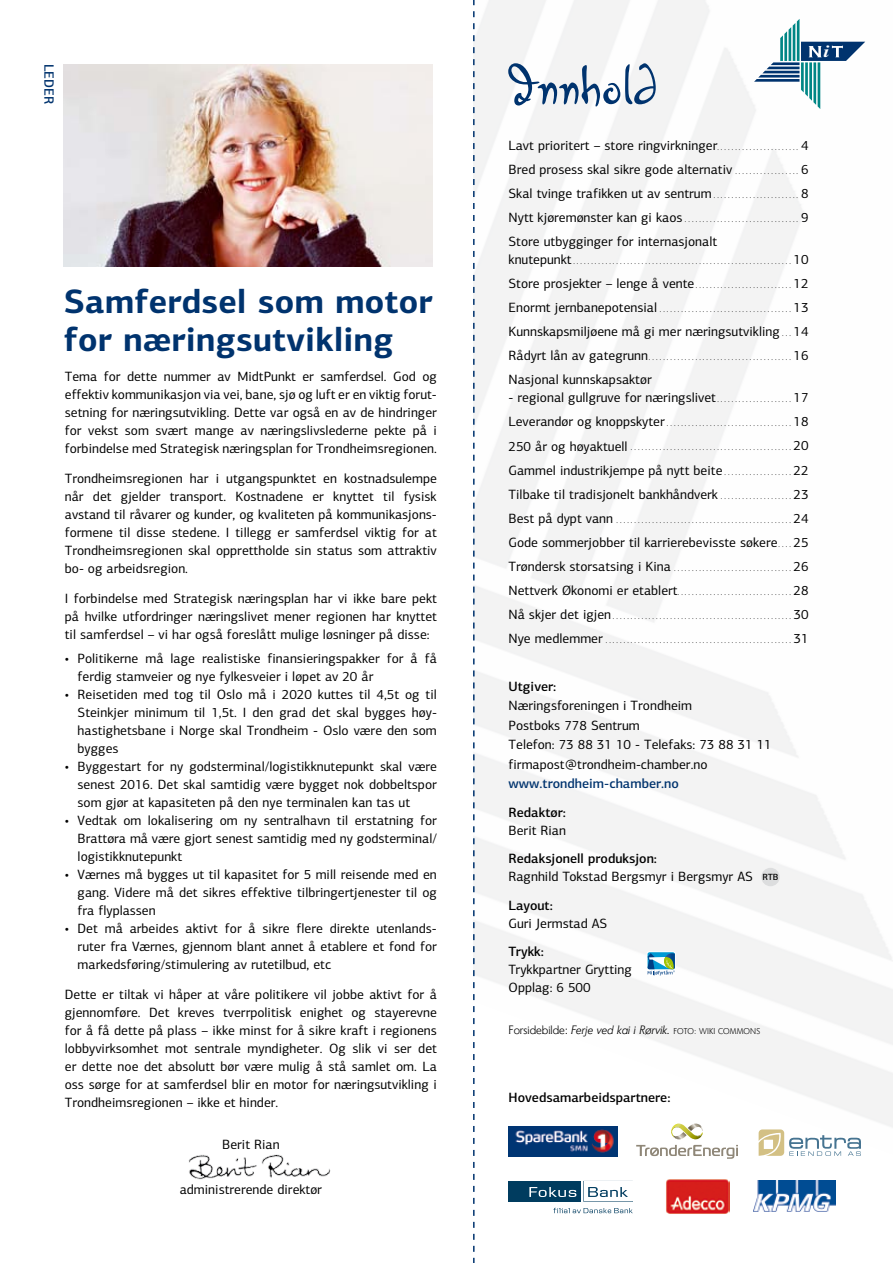
<style>
.page{position:relative;width:893px;height:1263px;background:#fff}
.page>*{position:absolute;margin:0;border:0;box-sizing:border-box;transform-origin:0 0}
.t1{font:72px "P22 Hopper Josephine";color:#00336e}
.t2{font:700 33.75px/37.5px "PF Centro Sans Pro";letter-spacing:.01em;color:#00336e}
.t3{font:italic 700 16.95px "Times LT Std";color:#fff;scale:1.25 1}
.t4{font:13.5px/18px "PF Centro Sans Pro";color:#000;text-align:justify}
.t5{font:500 13.5px "PF Centro Sans Pro";color:#000}
.t6{font:500 13.5px "PF Centro Sans Pro";color:#00336e}
.t7{font:italic 300 12px "Agora BQ";color:#000}
.t8{font:500 9px "PF Centro Sans Pro";color:#000}
.t9{font:7.5px "PF Centro Sans Pro";color:#000}
.s1{font-size:7.5px}
.s2{font-size:13.5px}
.s3{font-style:normal}
.s4{font-style:normal;font-size:8.25px}
</style>
<div class="page">
<img style="left:475px;top:0;width:418px;height:1157px">
<svg style="left:754px;top:19px;width:111px;height:90px"></svg>
<svg style="left:473px;top:0;width:2px;height:1263px"></svg>
<img style="left:64px;top:65px;width:369px;height:202px">
<img style="left:188px;top:1154px;width:143px;height:26px">
<img style="left:509px;top:1126px;width:108px;height:30px">
<svg style="left:636px;top:1123px;width:102px;height:36px"></svg>
<img style="left:754px;top:1180px;width:81px;height:32px">
<img style="left:666px;top:1179px;width:63px;height:35px">
<div style="left:509px;top:1181px;width:72px;height:21px;background:#003c5f"></div>
<svg style="left:529px;top:1187px;width:47px;height:10px"></svg>
<svg style="left:583px;top:1181px;width:50px;height:21px"></svg>
<svg style="left:553px;top:1208px;width:80px;height:5px"></svg>
<svg style="left:759px;top:1129px;width:102px;height:27px"></svg>
<div style="left:761px;top:868px;width:19px;height:18px;background:#dcddde;border-radius:50%"></div>
<div style="left:647px;top:951px;width:29px;height:25px;background:#f2f9fc;border-radius:3px"></div>
<svg style="left:647px;top:952px;width:28px;height:17px"></svg>
<svg style="left:647px;top:953px;width:28px;height:22px"></svg>
<p class="t6" style="left:58px;top:64px;width:42px;rotate:90deg">Leder</p>
<h2 class="t2" style="left:64px;top:283px;width:370px">Samferdsel som motor for næringsutvikling</h2>
<p class="t4" style="left:65px;top:367px;width:374px">Tema for dette nummer av MidtPunkt er samferdsel. God og effektiv kommunikasjon via vei, bane, sjø og luft er en viktig forut&shy;setning for næringsutvikling. Dette var også en av de hindringer for vekst som svært mange av næringslivslederne pekte på i forbindelse med Strategisk næringsplan for Trondheimsregionen.</p>
<p class="t4" style="left:65px;top:469px;width:374px">Trondheimsregionen har i utgangspunktet en kostnadsulempe når det gjelder transport. Kostnadene er knyttet til fysisk avstand til råvarer og kunder, og kvaliteten på kommunikasjons&shy;formene til disse stedene. I tillegg er samferdsel viktig for at Trondheimsregionen skal opprettholde sin status som attraktiv bo- og arbeidsregion.</p>
<p class="t4" style="left:65px;top:589px;width:374px">I forbindelse med Strategisk næringsplan har vi ikke bare pekt på hvilke utfordringer næringslivet mener regionen har knyttet til samferdsel – vi har også foreslått mulige løsninger på disse:</p>
<p class="t4" style="left:78px;top:649px;width:361px;text-indent:-13px">• Politikerne må lage realistiske finansieringspakker for å få ferdig stamveier og nye fylkesveier i løpet av 20 år</p>
<p class="t4" style="left:78px;top:685px;width:361px;text-indent:-13px">• Reisetiden med tog til Oslo må i 2020 kuttes til 4,5t og til Steinkjer minimum til 1,5t. I den grad det skal bygges høy&shy;hastighetsbane i Norge skal Trondheim - Oslo være den som bygges</p>
<p class="t4" style="left:78px;top:757px;width:361px;text-indent:-13px">• Byggestart for ny godsterminal/logistikknutepunkt skal være senest 2016. Det skal samtidig være bygget nok dobbeltspor som gjør at kapasiteten på den nye terminalen kan tas ut</p>
<p class="t4" style="left:78px;top:811px;width:361px;text-indent:-13px">• Vedtak om lokalisering om ny sentralhavn til erstatning for Brattøra må være gjort senest samtidig med ny godsterminal/ logistikknutepunkt</p>
<p class="t4" style="left:78px;top:865px;width:361px;text-indent:-13px">• Værnes må bygges ut til kapasitet for 5 mill reisende med en gang. Videre må det sikres effektive tilbringertjenester til og fra flyplassen</p>
<p class="t4" style="left:78px;top:919px;width:361px;text-indent:-13px">• Det må arbeides aktivt for å sikre flere direkte utenlands&shy;ruter fra Værnes, gjennom blant annet å etablere et fond for markedsføring/stimulering av rutetilbud, etc</p>
<p class="t4" style="left:65px;top:985px;width:374px">Dette er tiltak vi håper at våre politikere vil jobbe aktivt for å gjennomføre. Det kreves tverrpolitisk enighet og stayerevne for å få dette på plass – ikke minst for å sikre kraft i regionens lobbyvirksomhet mot sentrale myndigheter. Og slik vi ser det er dette noe det absolutt bør være mulig å stå samlet om. La oss sørge for at samferdsel blir en motor for næringsutvikling i Trondheimsregionen – ikke et hinder.</p>
<p class="t4" style="left:222px;top:1135px;width:59px">Berit Rian</p>
<p class="t4" style="left:180px;top:1180px;width:144px">administrerende direktør</p>
<h1 class="t1" style="left:506px;top:54px;width:153px">Innhold</h1>
<p class="t4" style="left:509px;top:134px;width:301px;line-height:24px">Lavt prioritert – store ringvirkninger<span class="s1">. . . . . . . . . . . . . . . . . . . . . . .</span> 4<br>Bred prosess skal sikre gode alternativ<span class="s1">...................</span></p>
<p class="t4" style="left:801px;top:161px;width:9px">6</p>
<p class="t4" style="left:509px;top:185px;width:206px">Skal tvinge trafikken ut av sentrum<span class="s1">.........................</span></p>
<p class="t4" style="left:801px;top:185px;width:9px">8</p>
<p class="t9" style="left:509px;top:215px;width:178px"><span class="s2">Nytt kjøremønster kan gi kaos</span>.................................</p>
<p class="t4" style="left:801px;top:209px;width:9px">9</p>
<p class="t4" style="left:509px;top:233px;width:210px">Store utbygginger for internasjonalt</p>
<p class="t9" style="left:509px;top:257px;width:66px"><span class="s2">knutepunkt</span>..............................................................</p>
<p class="t4" style="left:793px;top:251px;width:17px">10</p>
<p class="t9" style="left:509px;top:281px;width:189px"><span class="s2">Store prosjekter – lenge å vente</span>............................</p>
<p class="t4" style="left:793px;top:275px;width:17px">12</p>
<p class="t9" style="left:509px;top:305px;width:152px"><span class="s2">Enormt jernbanepotensial</span>......................................</p>
<p class="t4" style="left:509px;top:296px;width:301px;line-height:24px;text-align:right">13<br>Kunnskapsmiljøene må gi mer næringsutvikling<span class="s1">....</span> 14</p>
<p class="t9" style="left:509px;top:353px;width:143px"><span class="s2">Rådyrt lån av gategrunn</span>.........................................</p>
<p class="t4" style="left:793px;top:347px;width:17px">16</p>
<p class="t4" style="left:509px;top:371px;width:145px">Nasjonal kunnskapsaktør</p>
<p class="t4" style="left:509px;top:389px;width:211px">- regional gullgruve for næringslivet<span class="s1">......................</span></p>
<p class="t4" style="left:793px;top:389px;width:17px">17</p>
<p class="t9" style="left:509px;top:419px;width:160px"><span class="s2">Leverandør og knoppskyter</span>....................................</p>
<p class="t4" style="left:793px;top:413px;width:17px">18</p>
<p class="t9" style="left:509px;top:443px;width:124px"><span class="s2">250 år og høyaktuell</span> ..............................................</p>
<p class="t4" style="left:793px;top:437px;width:17px">20</p>
<p class="t4" style="left:509px;top:461px;width:217px">Gammel industrikjempe på nytt beite<span class="s1">....................</span></p>
<p class="t4" style="left:793px;top:461px;width:17px">22</p>
<p class="t4" style="left:509px;top:485px;width:214px">Tilbake til tradisjonelt bankhåndverk<span class="s1">.....................</span></p>
<p class="t4" style="left:793px;top:485px;width:17px">23</p>
<p class="t9" style="left:509px;top:515px;width:109px"><span class="s2">Best på dypt vann</span> ..................................................</p>
<p class="t4" style="left:509px;top:506px;width:301px;line-height:24px;text-align:right">24<br>Gode sommerjobber til karrierebevisste søkere<span class="s1">.....</span> 25</p>
<p class="t9" style="left:509px;top:563px;width:167px"><span class="s2">Trøndersk storsatsing i Kina</span> ..................................</p>
<p class="t4" style="left:793px;top:557px;width:17px">26</p>
<p class="t9" style="left:509px;top:587px;width:172px"><span class="s2">Nettverk Økonomi er etablert</span>.................................</p>
<p class="t4" style="left:793px;top:581px;width:17px">28</p>
<p class="t9" style="left:509px;top:611px;width:106px"><span class="s2">Nå skjer det igjen</span>...................................................</p>
<p class="t4" style="left:793px;top:605px;width:17px">30</p>
<p class="t9" style="left:509px;top:635px;width:98px"><span class="s2">Nye medlemmer</span>.....................................................</p>
<p class="t4" style="left:793px;top:629px;width:17px">31</p>
<p class="t5" style="left:509px;top:678px;width:49px">Utgiver:</p>
<p class="t4" style="left:509px;top:696px;width:265px;line-height:19.5px;text-align:left">Næringsforeningen i Trondheim<br>Postboks 778 Sentrum<br>Telefon: 73 88 31 10 - Telefaks: 73 88 31 11 firmapost@trondheim-chamber.no</p>
<p class="t6" style="left:509px;top:775px;width:172px">www.trondheim-chamber.no</p>
<p class="t5" style="left:509px;top:803px;width:59px">Redaktør:</p>
<p class="t4" style="left:509px;top:821px;width:59px">Berit Rian</p>
<p class="t5" style="left:509px;top:850px;width:150px">Redaksjonell produksjon:</p>
<p class="t4" style="left:509px;top:867px;width:246px">Ragnhild Tokstad Bergsmyr i Bergsmyr AS</p>
<p class="t5" style="left:509px;top:896px;width:46px">Layout:</p>
<p class="t4" style="left:509px;top:914px;width:92px">Guri Jermstad as</p>
<p class="t5" style="left:509px;top:943px;width:37px">Trykk:</p>
<p class="t4" style="left:509px;top:960px;width:125px">Trykkpartner Grytting<br>Opplag: 6 500</p>
<p class="t8" style="left:762px;top:871px;width:18px">RTB</p>
<p class="t7" style="left:509px;top:1023px;width:253px"><span class="s3">FORSIDEBILDE:</span> Ferje ved kai i Rørvik. <span class="s4">FOTO: WIKI COMMONS</span></p>
<p class="t3" style="left:824px;top:41px;width:6px">i</p>
<p class="t5" style="left:509px;top:1089px;width:163px">Hovedsamarbeidspartnere:</p>
</div>
